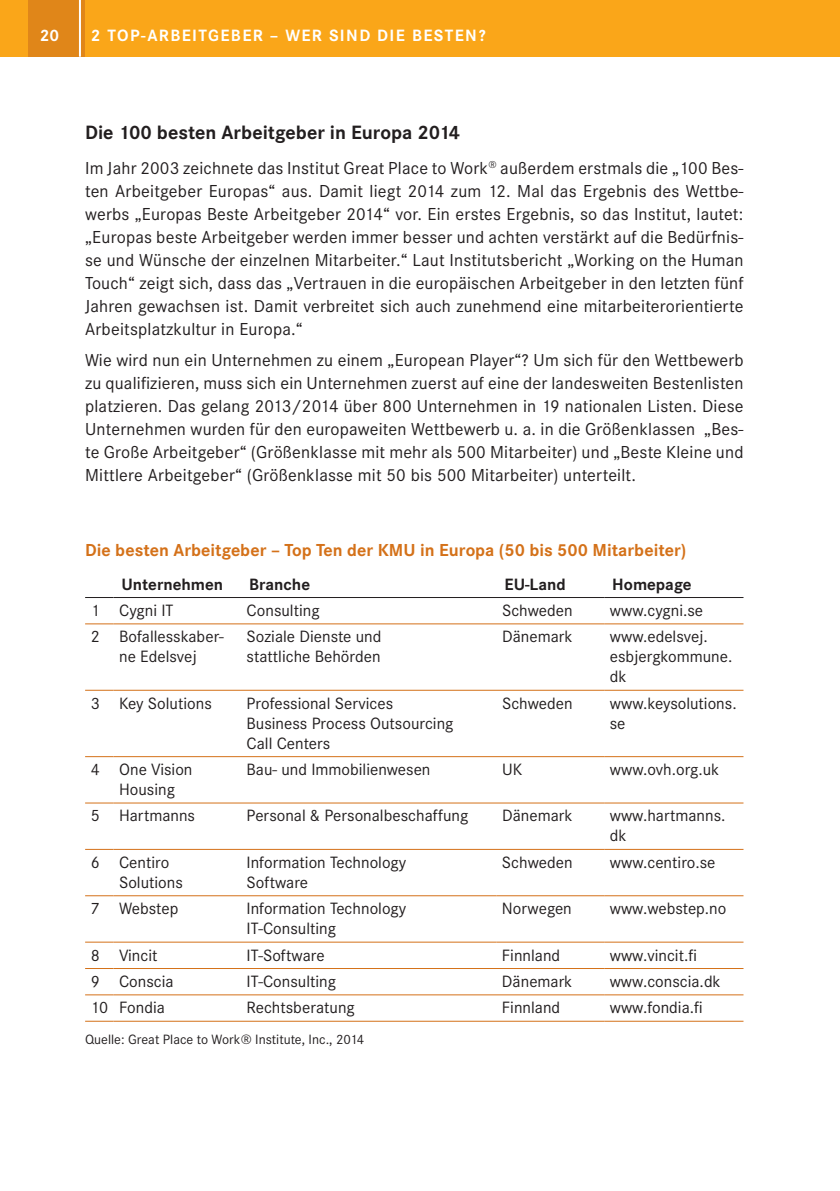
<style>
.page{position:relative;width:840px;height:1191px;background:#fff}
.page>*{position:absolute;margin:0;border:0;box-sizing:border-box;transform-origin:0 0}
.t1{font:700 20px "Corporate S";color:#221e1f}
.t2{font:18px/23px "Corporate S";letter-spacing:.01em;color:#221e1f;text-align:justify}
.t3{font:700 18px "Corporate S";color:#d47119}
.t4{font:17px/20px "Corporate S";color:#221e1f}
.t5{font:700 17px "Corporate S";letter-spacing:.08em;color:#fff}
.t6{font:700 17px "Corporate S";color:#221e1f}
.t7{font:14px "Corporate S";color:#221e1f}
</style>
<div class="page">
<div style="left:0;top:0;width:839px;height:57px;background:#faa619"></div>
<div style="left:28px;top:0;width:57px;height:57px;background:#e08619"></div>
<hr style="left:79px;top:0;width:2px;height:57px;background:#fff">
<svg style="left:85px;top:624px;width:658px;height:372px"></svg>
<svg style="left:85px;top:597px;width:28px;height:1px"></svg>
<hr style="left:113px;top:597px;width:128px;height:1px;background:#221e1f">
<hr style="left:241px;top:597px;width:363px;height:1px;background:#221e1f">
<hr style="left:604px;top:597px;width:139px;height:1px;background:#221e1f">
<svg style="left:85px;top:849px;width:28px;height:1px"></svg>
<hr style="left:113px;top:849px;width:128px;height:1px;background:#d47119">
<hr style="left:241px;top:849px;width:363px;height:1px;background:#d47119">
<hr style="left:604px;top:849px;width:139px;height:1px;background:#d47119">
<svg style="left:85px;top:895px;width:28px;height:1px"></svg>
<svg style="left:85px;top:941px;width:28px;height:1px"></svg>
<hr style="left:113px;top:895px;width:128px;height:1px;background:#d47119">
<hr style="left:113px;top:941px;width:128px;height:1px;background:#d47119">
<hr style="left:241px;top:895px;width:255px;height:1px;background:#d47119">
<hr style="left:241px;top:941px;width:255px;height:1px;background:#d47119">
<hr style="left:496px;top:895px;width:108px;height:1px;background:#d47119">
<hr style="left:496px;top:941px;width:108px;height:1px;background:#d47119">
<hr style="left:604px;top:895px;width:139px;height:1px;background:#d47119">
<hr style="left:604px;top:941px;width:139px;height:1px;background:#d47119">
<svg style="left:85px;top:968px;width:28px;height:1px"></svg>
<hr style="left:113px;top:968px;width:128px;height:1px;background:#d47119">
<hr style="left:241px;top:968px;width:363px;height:1px;background:#d47119">
<hr style="left:604px;top:968px;width:139px;height:1px;background:#d47119">
<svg style="left:85px;top:994px;width:28px;height:1px"></svg>
<hr style="left:113px;top:994px;width:128px;height:1px;background:#d47119">
<hr style="left:241px;top:994px;width:363px;height:1px;background:#d47119">
<hr style="left:604px;top:994px;width:139px;height:1px;background:#d47119">
<svg style="left:85px;top:1020px;width:28px;height:1px"></svg>
<hr style="left:113px;top:1020px;width:128px;height:1px;background:#d47119">
<hr style="left:241px;top:1020px;width:363px;height:1px;background:#d47119">
<hr style="left:604px;top:1020px;width:139px;height:1px;background:#d47119">
<svg style="left:85px;top:623px;width:28px;height:1px"></svg>
<hr style="left:113px;top:623px;width:128px;height:1px;background:#d47119">
<hr style="left:241px;top:623px;width:363px;height:1px;background:#d47119">
<hr style="left:604px;top:623px;width:139px;height:1px;background:#d47119">
<svg style="left:85px;top:690px;width:28px;height:1px"></svg>
<hr style="left:113px;top:690px;width:128px;height:1px;background:#d47119">
<hr style="left:241px;top:690px;width:363px;height:1px;background:#d47119">
<hr style="left:604px;top:690px;width:139px;height:1px;background:#d47119">
<svg style="left:85px;top:756px;width:28px;height:1px"></svg>
<hr style="left:113px;top:756px;width:128px;height:1px;background:#d47119">
<hr style="left:241px;top:756px;width:363px;height:1px;background:#d47119">
<hr style="left:604px;top:756px;width:139px;height:1px;background:#d47119">
<svg style="left:85px;top:802px;width:28px;height:1px"></svg>
<hr style="left:113px;top:802px;width:128px;height:1px;background:#d47119">
<hr style="left:241px;top:802px;width:363px;height:1px;background:#d47119">
<hr style="left:604px;top:802px;width:139px;height:1px;background:#d47119">
<p class="t5" style="left:40px;top:29px;width:21px">20</p>
<p class="t5" style="left:91px;top:29px;width:396px">2 TOP-ARBEITGEBER – WER SIND DIE BESTEN?</p>
<p class="t1" style="left:85px;top:125px;width:376px">Die 100 besten Arbeitgeber in Europa 2014</p>
<p class="t2" style="left:85px;top:158px;width:659px">Im Jahr 2003 zeichnete das Institut Great Place to Work<sup>®</sup> außerdem erstmals die „100 Bes&shy;ten Arbeitgeber Europas“ aus. Damit liegt 2014 zum 12. Mal das Ergebnis des Wettbe&shy;werbs „Europas Beste Arbeitgeber 2014“ vor. Ein erstes Ergebnis, so das Institut, lautet: „Europas beste Arbeitgeber werden immer besser und achten verstärkt auf die Bedürfnis&shy;se und Wünsche der einzelnen Mitarbeiter.“ Laut Institutsbericht „Working on the Human Touch“ zeigt sich, dass das „Vertrauen in die europäischen Arbeitgeber in den letzten fünf Jahren gewachsen ist. Damit verbreitet sich auch zunehmend eine mitarbeiterorientierte Arbeitsplatzkultur in Europa.“</p>
<p class="t2" style="left:85px;top:350px;width:659px">Wie wird nun ein Unternehmen zu einem „European Player“? Um sich für den Wettbewerb zu qualifizieren, muss sich ein Unternehmen zuerst auf eine der landesweiten Bestenlisten platzieren. Das gelang 2013/2014 über 800 Unternehmen in 19 nationalen Listen. Diese Unternehmen wurden für den europaweiten Wettbewerb u. a. in die Größenklassen „Bes&shy;te Große Arbeitgeber“ (Größenklasse mit mehr als 500 Mitarbeiter) und „Beste Kleine und Mittlere Arbeitgeber“ (Größenklasse mit 50 bis 500 Mitarbeiter) unterteilt.</p>
<p class="t3" style="left:85px;top:543px;width:602px">Die besten Arbeitgeber – Top Ten der KMU in Europa (50 bis 500 Mitarbeiter)</p>
<p class="t6" style="left:121px;top:578px;width:103px">Unter nehmen</p>
<p class="t6" style="left:249px;top:578px;width:63px">Branche</p>
<p class="t6" style="left:504px;top:578px;width:63px">EU-Land</p>
<p class="t6" style="left:612px;top:578px;width:81px">Homepage</p>
<p class="t4" style="left:91px;top:602px;width:84px">1 Cygni IT</p>
<p class="t4" style="left:246px;top:602px;width:74px">Consulting</p>
<p class="t4" style="left:501px;top:602px;width:72px">Schweden</p>
<p class="t4" style="left:609px;top:602px;width:95px">www.cygni.se</p>
<p class="t4" style="left:91px;top:628px;width:134px;text-align:center">2 Bofallesskaber&shy;ne Edelsvej</p>
<p class="t4" style="left:246px;top:628px;width:136px">Soziale Dienste und stattliche Behörden</p>
<p class="t4" style="left:501px;top:628px;width:72px">Dänemark</p>
<p class="t4" style="left:609px;top:628px;width:124px">www.edelsvej. esbjergkommune. dk</p>
<p class="t4" style="left:91px;top:694px;width:122px">3 Key Solutions</p>
<p class="t4" style="left:246px;top:694px;width:208px">Professional Services<br>Business Process Outsourcing<br>Call Centers</p>
<p class="t4" style="left:501px;top:694px;width:72px">Schweden</p>
<p class="t4" style="left:609px;top:694px;width:128px">www.keysolutions. se</p>
<p class="t4" style="left:119px;top:761px;width:75px;text-indent:-28px">4 One Vision<br>Housing</p>
<p class="t4" style="left:246px;top:761px;width:185px">Bau- und Immobilienwesen</p>
<p class="t4" style="left:501px;top:761px;width:22px">UK</p>
<p class="t4" style="left:609px;top:761px;width:111px">www.ovh.org.uk</p>
<p class="t4" style="left:91px;top:807px;width:106px">5 Hartmanns</p>
<p class="t4" style="left:246px;top:807px;width:223px">Personal &amp; Personalbeschaffung</p>
<p class="t4" style="left:502px;top:807px;width:72px">Dänemark</p>
<p class="t4" style="left:609px;top:807px;width:117px">www.hartmanns. dk</p>
<p class="t4" style="left:119px;top:853px;width:65px;text-indent:-28px">6 Centiro<br>Solutions</p>
<p class="t4" style="left:246px;top:853px;width:161px">Information Technology<br>Software</p>
<p class="t4" style="left:501px;top:853px;width:72px">Schweden</p>
<p class="t4" style="left:609px;top:853px;width:107px">www.centiro.se</p>
<p class="t4" style="left:91px;top:900px;width:89px">7 Webstep</p>
<p class="t4" style="left:246px;top:900px;width:161px">Information Technology<br>IT-Consulting</p>
<p class="t4" style="left:501px;top:900px;width:71px">Norwegen</p>
<p class="t4" style="left:609px;top:900px;width:118px">www.webstep.no</p>
<p class="t4" style="left:91px;top:946px;width:68px">8 Vincit</p>
<p class="t4" style="left:246px;top:946px;width:79px">IT-Software</p>
<p class="t4" style="left:501px;top:946px;width:60px">Finnland</p>
<p class="t4" style="left:609px;top:946px;width:89px">www.vincit.fi</p>
<p class="t4" style="left:91px;top:972px;width:84px">9 Conscia</p>
<p class="t4" style="left:246px;top:972px;width:91px">IT-Consulting</p>
<p class="t4" style="left:501px;top:972px;width:72px">Dänemark</p>
<p class="t4" style="left:609px;top:972px;width:112px">www.conscia.dk</p>
<p class="t4" style="left:91px;top:999px;width:76px">10 Fondia</p>
<p class="t4" style="left:246px;top:999px;width:110px">Rechtsberatung</p>
<p class="t4" style="left:501px;top:999px;width:60px">Finnland</p>
<p class="t4" style="left:609px;top:999px;width:94px">www.fondia.fi</p>
<p class="t7" style="left:85px;top:1034px;width:280px">Quelle: Great Place to Work® Institute, Inc., 2014</p>
</div>
